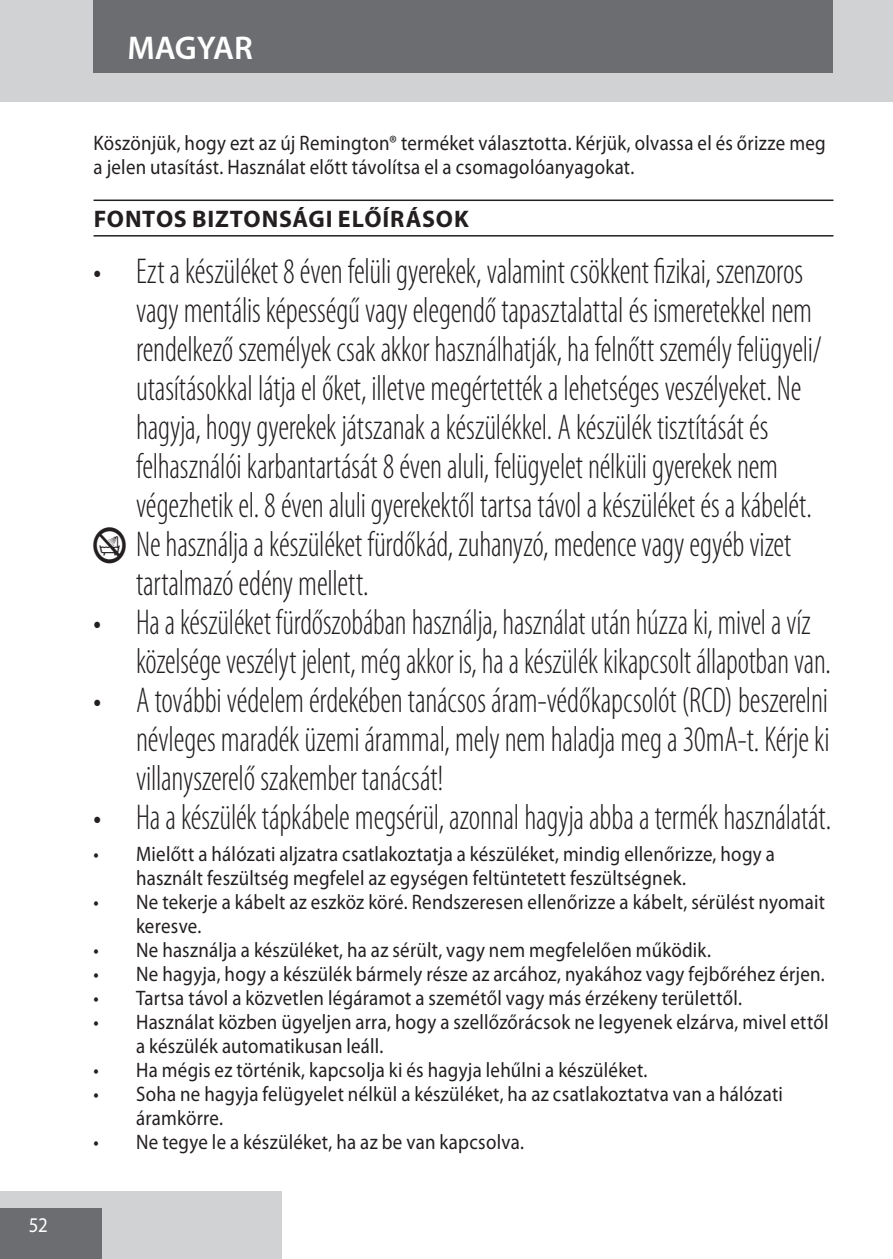
<style>
.page{position:relative;width:893px;height:1259px;background:#fff}
.page>*{position:absolute;margin:0;border:0;box-sizing:border-box;transform-origin:0 0}
.Mandatory_warnings{font:300 condensed 36px/39px "Myriad Pro";letter-spacing:-.01em;color:#231f20;scale:.9 1}
.Mandatory_warnings-2{font:300 condensed 36px/39px "Myriad Pro";letter-spacing:-.01em;color:#231f20;scale:.88 1}
.t1{font:600 33px "Myriad Pro";letter-spacing:-.005em;color:#fff}
.heading{font:700 24px "Myriad Pro";letter-spacing:.035em;color:#231f20}
.default{font:21px/24px "Myriad Pro";letter-spacing:.015em;color:#231f20;scale:.9 1}
.t2{font:21px "Myriad Pro";color:#fff;scale:.9 1}
.s1{font-family:"Myriad IS Otext";font-weight:400;font-stretch:normal}
</style>
<div class="page">
<div style="left:0;top:0;width:893px;height:102px;background:#d1d2d4"></div>
<div style="left:0;top:1191px;width:282px;height:68px;background:#d1d2d4"></div>
<div style="left:0;top:1208px;width:102px;height:51px;background:#6c6d70"></div>
<div style="left:94px;top:0;width:739px;height:73px;background:#6c6d70"></div>
<hr style="left:94px;top:199px;width:739px;height:2px;background:#231f20">
<hr style="left:94px;top:235px;width:739px;height:1px;background:#231f20">
<p class="t2" style="left:29px;top:1212px;width:23px">52</p>
<p class="t1" style="left:128px;top:27px;width:127px">MAGYAR</p>
<p class="default" style="left:94px;top:130px;width:815px">Köszönjük, hogy ezt az új Remington® terméket választotta. Kérjük, olvassa el és őrizze meg a jelen utasítást. Használat előtt távolítsa el a csomagolóanyagokat.</p>
<p class="heading" style="left:94px;top:203px;width:376px">FONTOS BIZTONSÁGI ELŐÍRÁSOK</p>
<p class="Mandatory_warnings" style="left:136px;top:252px;width:763px;text-indent:-43px">• Ezt a készüléket 8 éven felüli gyerekek, valamint csökkent fizikai, szenzoros vagy mentális képességű vagy elegendő tapasztalattal és ismeretekkel nem rendelkező személyek csak akkor használhatják, ha felnőtt személy felügyeli/ utasításokkal látja el őket, illetve megértették a lehetséges veszélyeket. Ne hagyja, hogy gyerekek játszanak a készülékkel. A készülék tisztítását és felhasználói karbantartását 8 éven aluli, felügyelet nélküli gyerekek nem végezhetik el. 8 éven aluli gyerekektől tartsa távol a készüléket és a kábelét.</p>
<p class="Mandatory_warnings" style="left:136px;top:525px;width:730px;text-indent:-43px"><span class="s1">B</span> Ne használja a készüléket fürdőkád, zuhanyzó, medence vagy egyéb vizet tartalmazó edény mellett.</p>
<p class="Mandatory_warnings-2" style="left:136px;top:603px;width:791px;text-indent:-43px">• Ha a készüléket fürdőszobában használja, használat után húzza ki, mivel a víz közelsége veszélyt jelent, még akkor is, ha a készülék kikapcsolt állapotban van.</p>
<p class="Mandatory_warnings" style="left:136px;top:681px;width:772px;text-align:justify;text-indent:-43px">• A további védelem érdekében tanácsos áram-védőkapcsolót (RCD) beszerelni névleges maradék üzemi árammal, mely nem haladja meg a 30mA-t. Kérje ki villanyszerelő szakember tanácsát!</p>
<p class="Mandatory_warnings" style="left:94px;top:798px;width:821px">• Ha a készülék tápkábele megsérül, azonnal hagyja abba a termék használatát.</p>
<p class="default" style="left:136px;top:842px;width:711px;text-indent:-43px">• Mielőtt a hálózati aljzatra csatlakoztatja a készüléket, mindig ellenőrizze, hogy a használt feszültség megfelel az egységen feltüntetett feszültségnek.</p>
<p class="default" style="left:136px;top:890px;width:767px;text-indent:-43px">• Ne tekerje a kábelt az eszköz köré. Rendszeresen ellenőrizze a kábelt, sérülést nyomait keresve.</p>
<p class="default" style="left:94px;top:938px;width:687px">• Ne használja a készüléket, ha az sérült, vagy nem megfelelően működik.</p>
<p class="default" style="left:94px;top:962px;width:814px">• Ne hagyja, hogy a készülék bármely része az arcához, nyakához vagy fejbőréhez érjen.</p>
<p class="default" style="left:94px;top:986px;width:722px">• Tartsa távol a közvetlen légáramot a szemétől vagy más érzékeny területtől.</p>
<p class="default" style="left:136px;top:1010px;width:771px;text-indent:-43px">• Használat közben ügyeljen arra, hogy a szellőzőrácsok ne legyenek elzárva, mivel ettől a készülék automatikusan leáll.</p>
<p class="default" style="left:94px;top:1058px;width:617px">• Ha mégis ez történik, kapcsolja ki és hagyja lehűlni a készüléket.</p>
<p class="default" style="left:136px;top:1082px;width:720px;text-indent:-43px">• Soha ne hagyja felügyelet nélkül a készüléket, ha az csatlakoztatva van a hálózati áramkörre.</p>
<p class="default" style="left:94px;top:1130px;width:480px">• Ne tegye le a készüléket, ha az be van kapcsolva.</p>
</div>
